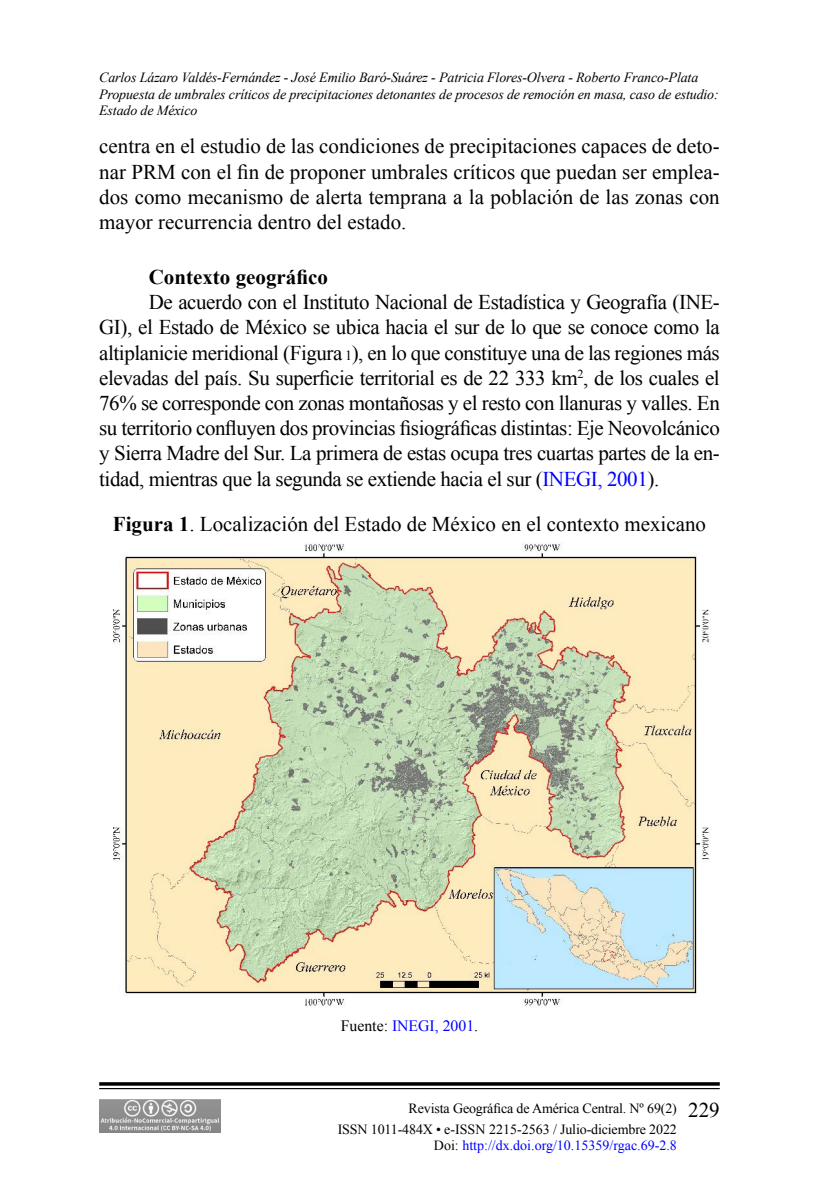
<style>
.page{position:relative;width:819px;height:1197px;background:#fff}
.page>*{position:absolute;margin:0;border:0;box-sizing:border-box;transform-origin:0 0}
.t1{font:21px/25.2px "Times New Roman";color:#000;text-align:justify}
.t2{font:700 21px "Times New Roman";color:#000}
.t3{font:15.75px "Times New Roman";color:#00f}
.t4{font:italic 14px/16.8px "Times New Roman";letter-spacing:-.01em;color:#000}
.t5{font:14px/21px "Times New Roman";letter-spacing:-.01em;color:#000}
.t6{font:14px "Times New Roman";color:#00f}
.s1{font-size:14px}
.s2{color:#00f}
.s3{font-weight:700}
.s4{color:#000}
.s5{font-size:21px}
</style>
<div class="page">
<svg style="left:99px;top:1082px;width:621px;height:4px;background:#1f1f1f"></svg>
<hr style="left:99px;top:1088px;width:621px;height:1px;background:#000">
<img style="left:99px;top:1099px;width:121px;height:34px">
<img style="left:113px;top:543px;width:596px;height:463px">
<p class="t4" style="left:99px;top:68px;width:621px">Carlos Lázaro Valdés-Fernández - José Emilio Baró-Suárez - Patricia Flores-Olvera - Roberto Franco-Plata<br>Propuesta de umbrales críticos de precipitaciones detonantes de procesos de remoción en masa, caso de estudio:<br>Estado de México</p>
<p class="t1" style="left:99px;top:134px;width:622px">centra en el estudio de las condiciones de precipitaciones capaces de deto&shy;nar PRM con el fin de proponer umbrales críticos que puedan ser emplea&shy;dos como mecanismo de alerta temprana a la población de las zonas con mayor recurrencia dentro del estado.</p>
<p class="t2" style="left:149px;top:262px;width:181px">Contexto geográfico</p>
<p class="t1" style="left:99px;top:289px;width:622px;text-indent:50px">De acuerdo con el Instituto Nacional de Estadística y Geografía (INE-GI), el Estado de México se ubica hacia el sur de lo que se conoce como la altiplanicie meridional (Figura <span class="s1">1</span>), en lo que constituye una de las regiones más elevadas del país. Su superficie territorial es de 22 333 km<sup>2</sup>, de los cuales el 76% se corresponde con zonas montañosas y el resto con llanuras y valles. En su territorio confluyen dos provincias fisiográficas distintas: Eje Neovolcánico y Sierra Madre del Sur. La primera de estas ocupa tres cuartas partes de la en&shy;tidad, mientras que la segunda se extiende hacia el sur (<span class="s2">INEGI, 2001</span>).</p>
<p class="t1" style="left:113px;top:511px;width:595px"><span class="s3">Figura 1</span>. Localización del Estado de México en el contexto mexicano</p>
<p class="t3" style="left:341px;top:1016px;width:139px"><span class="s4">Fuente:</span> INEGI, 2001<span class="s4">.</span></p>
<p class="t5" style="left:338px;top:1097px;width:384px;text-indent:71px">Revista Geográfica de América Central. Nº 69(2) <span class="s5">229<br></span>ISSN 1011-484X • e-ISSN 2215-2563 / Julio-diciembre 2022</p>
<p class="t6" style="left:434px;top:1136px;width:244px"><span class="s4">Doi:</span> http://dx.doi.org/10.15359/rgac.69-2.8</p>
</div>
